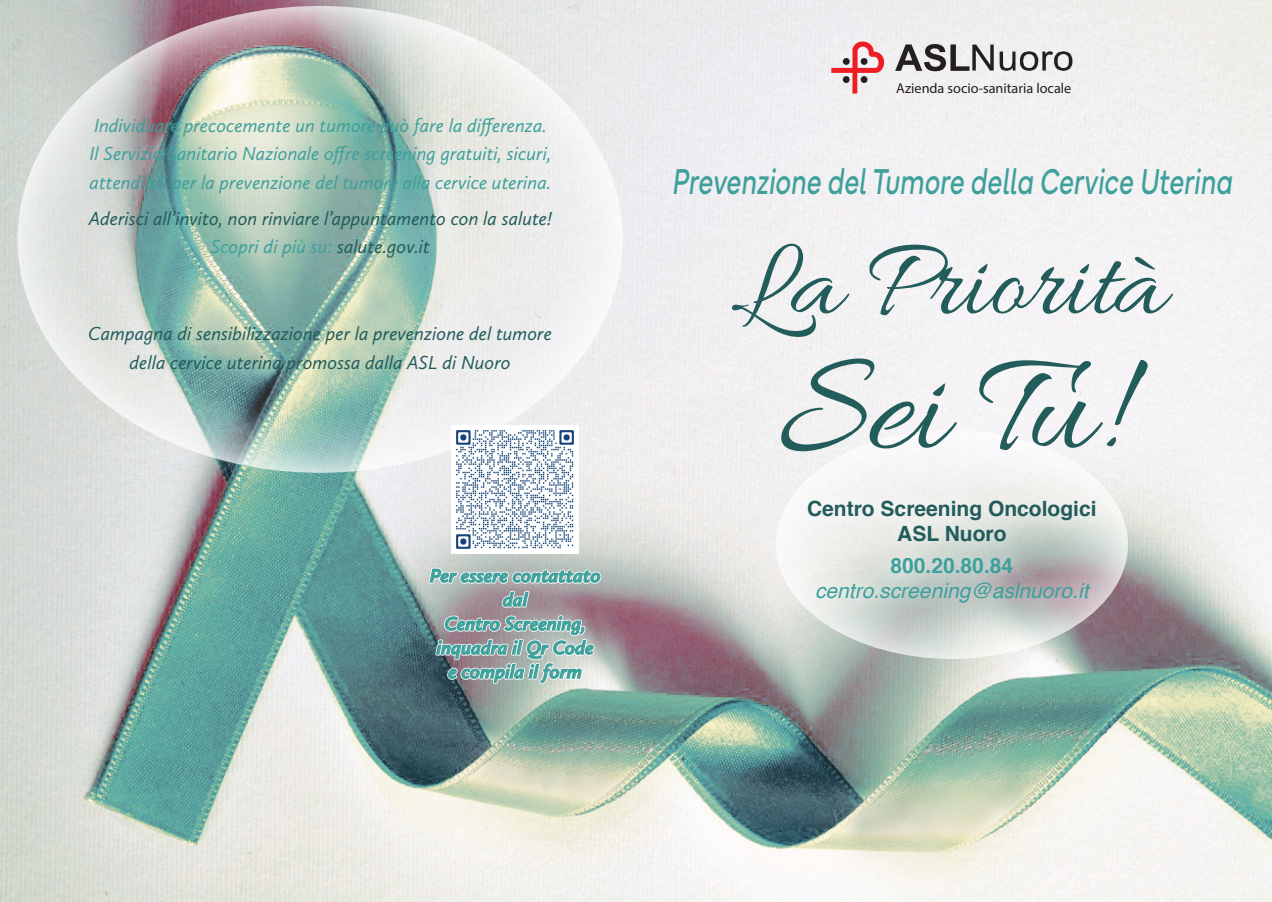
<style>
.page{position:relative;width:1272px;height:902px;background:#fff}
.page>*{position:absolute;margin:0;border:0;box-sizing:border-box;transform-origin:0 0}
.t1{font:147.45px "Allura";color:#225c5b}
.t2{font:114px "Allura";color:#225c5b}
.t3{font:italic 37.5px "Mundial";color:#3ea09b;scale:.72 1}
.t4{font:700 21px/25.5px "Helvetica";color:#225c5b;text-align:center}
.t5{font:italic 21px "Helvetica";color:#3ea09b}
.t6{font:700 21px "Helvetica";color:#3ea09b}
.t7{font:italic 19.5px/28.5px "Calluna Sans";color:#225c5b;text-align:center}
.t8{font:italic 19.5px/28.5px "Calluna Sans";color:#3ea09b}
.t9{font:italic 700 19.5px/24px "Calluna Sans";color:#3ea09b;text-align:center}
.t10{font:14.25px "Myriad Pro";color:#231f20}
.s1{color:#3ea09b}
</style>
<div class="page">
<img style="left:0;top:0;width:1271px;height:901px">
<svg style="left:999px;top:51px;width:73px;height:20px"></svg>
<svg style="left:895px;top:44px;width:98px;height:27px"></svg>
<svg style="left:831px;top:41px;width:53px;height:52px"></svg>
<div style="left:842px;top:58px;width:7px;height:7px;background:#231f20;border-radius:50%"></div>
<div style="left:860px;top:58px;width:7px;height:7px;background:#231f20;border-radius:50%"></div>
<div style="left:842px;top:76px;width:7px;height:7px;background:#231f20;border-radius:50%"></div>
<div style="left:860px;top:76px;width:7px;height:7px;background:#231f20;border-radius:50%"></div>
<svg style="left:775px;top:430px;width:352px;height:228px;fill:#f7f6f7"></svg>
<svg style="left:18px;top:6px;width:604px;height:466px;background:#c2d1ca"></svg>
<img style="left:781px;top:472px;width:341px;height:162px">
<img style="left:451px;top:425px;width:128px;height:128px">
<svg style="left:427px;top:564px;width:176px;height:121px;background:#a3aeaf"></svg>
<p class="t8" style="left:89px;top:111px;width:463px">Individuare precocemente un tumore può fare la differenza.<br>Il Servizio Sanitario Nazionale offre screening gratuiti, sicuri, attendibili per la prevenzione del tumore alla cervice uterina.</p>
<p class="t7" style="left:89px;top:204px;width:465px">Aderisci all’invito, non rinviare l’appuntamento con la salute!<br><span class="s1">Scopri di più su:</span> salute.gov.it</p>
<p class="t7" style="left:88px;top:319px;width:465px">Campagna di sensibilizzazione per la prevenzione del tumore della cervice uterina promossa dalla ASL di Nuoro</p>
<p class="t9" style="left:429px;top:563px;width:172px">Per essere contattato dal<br>Centro Screening, inquadra il Qr Code<br>e compila il form</p>
<p class="t10" style="left:896px;top:79px;width:177px">Azienda socio-sanitaria locale</p>
<h3 class="t3" style="left:671px;top:152px;width:780px">Prevenzione del Tumore della Cervice Uterina</h3>
<h2 class="t2" style="left:730px;top:220px;width:436px">La Priorità</h2>
<h1 class="t1" style="left:779px;top:326px;width:339px">Sei Tu!</h1>
<p class="t4" style="left:807px;top:496px;width:291px">Centro Screening Oncologici<br>ASL Nuoro</p>
<p class="t6" style="left:890px;top:548px;width:124px">800.20.80.84</p>
<p class="t5" style="left:815px;top:574px;width:275px">centro.screening@aslnuoro.it</p>
</div>
